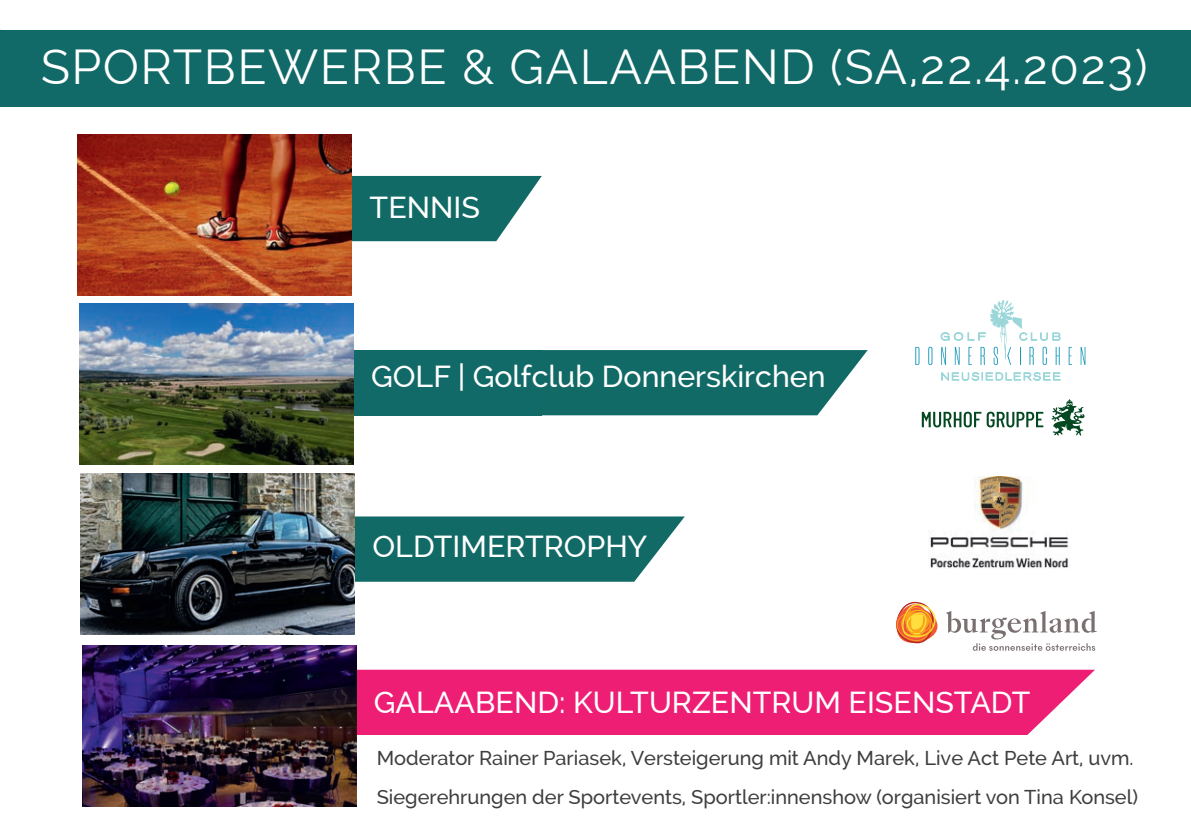
<style>
.page{position:relative;width:1191px;height:840px;background:#fff}
.page>*{position:absolute;margin:0;border:0;box-sizing:border-box;transform-origin:0 0}
.t1{font:48px "Raleway";letter-spacing:.03em;color:#fff}
.t2{font:500 30.4px "Raleway";color:#fff}
.t3{font:500 20px/39.4px "Raleway";color:#3e3e3f}
</style>
<div class="page">
<div style="left:351px;top:350px;width:191px;height:65px;background:#126a68"></div>
<svg style="left:542px;top:350px;width:325px;height:65px;background:#227471"></svg>
<svg style="left:355px;top:516px;width:330px;height:65px;background:#247572"></svg>
<div style="left:356px;top:669px;width:739px;height:65px;background:#ee1e74"></div>
<svg style="left:352px;top:176px;width:190px;height:65px;background:#2e7b79"></svg>
<div style="left:0;top:30px;width:1191px;height:76px;background:#126a68"></div>
<img style="left:78px;top:135px;width:274px;height:160px">
<img style="left:79px;top:303px;width:274px;height:161px">
<img style="left:81px;top:473px;width:274px;height:161px">
<img style="left:82px;top:645px;width:274px;height:160px">
<svg style="left:941px;top:372px;width:119px;height:8px"></svg>
<svg style="left:915px;top:347px;width:4px;height:17px"></svg>
<svg style="left:928px;top:346px;width:4px;height:19px"></svg>
<svg style="left:1068px;top:347px;width:4px;height:17px"></svg>
<svg style="left:1080px;top:347px;width:5px;height:17px"></svg>
<svg style="left:940px;top:300px;width:120px;height:65px"></svg>
<svg style="left:1051px;top:399px;width:34px;height:36px"></svg>
<svg style="left:921px;top:411px;width:122px;height:16px"></svg>
<svg style="left:896px;top:606px;width:41px;height:36px"></svg>
<svg style="left:896px;top:601px;width:39px;height:42px"></svg>
<svg style="left:946px;top:611px;width:150px;height:39px"></svg>
<img style="left:929px;top:476px;width:140px;height:93px">
<h1 class="t1" style="left:41px;top:39px;width:1108px">SPORTBEWERBE &amp; GALAABEND (SA,22.4.2023)</h1>
<h2 class="t2" style="left:370px;top:190px;width:112px">TENNIS</h2>
<h2 class="t2" style="left:371px;top:359px;width:456px">GOLF | Golfclub Donnerskirchen</h2>
<h2 class="t2" style="left:372px;top:529px;width:276px">OLDTIMERTROPHY</h2>
<h2 class="t2" style="left:374px;top:684px;width:658px">GALAABEND: KULTURZENTRUM EISENSTADT</h2>
<p class="t3" style="left:377px;top:737px;width:763px">Moderator Rainer Pariasek, Versteigerung mit Andy Marek, Live Act Pete Art, uvm.<br>Siegerehrungen der Sportevents, Sportler:innenshow (organisiert von Tina Konsel)</p>
</div>
